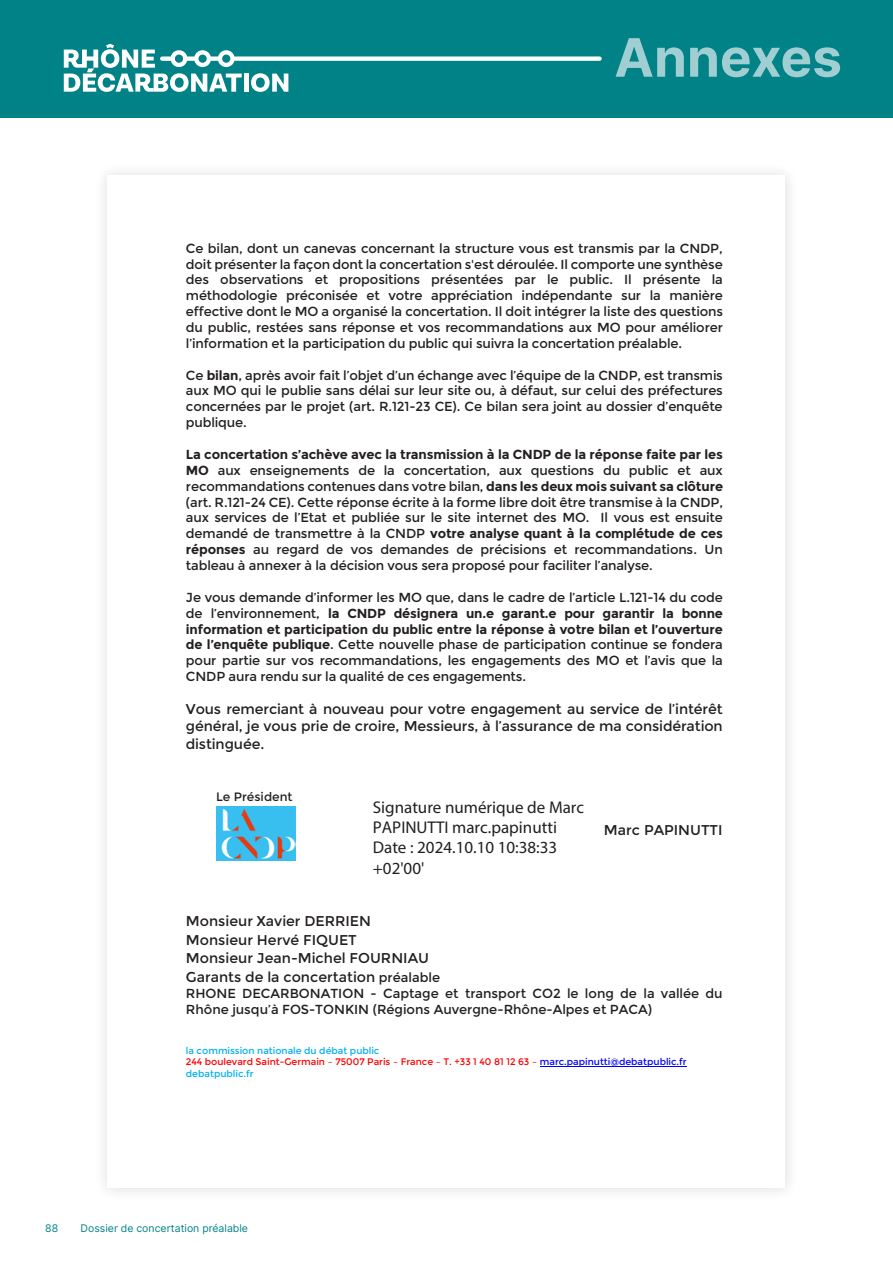
<style>
.page{position:relative;width:893px;height:1263px;background:#fff}
.page>*{position:absolute;margin:0;border:0;box-sizing:border-box;transform-origin:0 0}
.t1{font:700 52.95px "Inter";color:#a1ced2}
.t2{font:16.95px/20.4px "Myriad Pro";color:#231f20}
.t3{font:14.25px/18.8px "Montserrat";color:#231f20;text-align:justify}
.t4{font:13.05px/15.9px "Montserrat";letter-spacing:-.01em;color:#231f20;text-align:justify}
.t5{font:12.15px "Montserrat";color:#231f20}
.t6{font:10.5px "Inter";color:#008287}
.t7{font:9.45px/11.6px "Montserrat";letter-spacing:-.005em;color:#f00}
.s1{font-weight:700}
.s2{font-size:13.05px}
.s3{color:#00b0f0}
.s4{color:#00f}
</style>
<div class="page">
<div style="left:0;top:0;width:893px;height:118px;background:#008287"></div>
<svg style="left:64px;top:44px;width:538px;height:48px"></svg>
<div style="left:94px;top:162px;width:704px;height:1039px;background:#f8f8f8"></div>
<div style="left:108px;top:175px;width:677px;height:1013px;background:#fff"></div>
<hr style="left:540px;top:1066px;width:147px;height:1px;background:#00f">
<img style="left:216px;top:806px;width:80px;height:55px">
<h1 class="t1" style="left:614px;top:19px;width:229px">Annexes</h1>
<p class="t4" style="left:186px;top:240px;width:539px">Ce bilan, dont un canevas concernant la structure vous est transmis par la CNDP, doit présenter la façon dont la concertation s'est déroulée. Il comporte une synthèse des observations et propositions présentées par le public. Il présente la méthodologie préconisée et votre appréciation indépendante sur la manière effective dont le MO a organisé la concertation. Il doit intégrer la liste des questions du public, restées sans réponse et vos recommandations aux MO pour améliorer l’information et la participation du public qui suivra la concertation préalable.</p>
<p class="t4" style="left:186px;top:367px;width:538px">Ce <span class="s1">bilan</span>, après avoir fait l’objet d’un échange avec l’équipe de la CNDP, est transmis aux MO qui le publie sans délai sur leur site ou, à défaut, sur celui des préfectures concernées par le projet (art. R.121-23 CE). Ce bilan sera joint au dossier d’enquête publique.</p>
<p class="t4" style="left:186px;top:447px;width:539px"><span class="s1">La concertation s’achève avec la transmission à la CNDP de la réponse faite par les MO</span> aux enseignements de la concertation, aux questions du public et aux recommandations contenues dans votre bilan, <span class="s1">dans les deux mois suivant sa clôture </span>(art. R.121-24 CE). Cette réponse écrite à la forme libre doit être transmise à la CNDP, aux services de l’Etat et publiée sur le site internet des MO. Il vous est ensuite demandé de transmettre à la CNDP <span class="s1">votre analyse quant à la complétude de ces réponses</span> au regard de vos demandes de précisions et recommandations. Un tableau à annexer à la décision vous sera proposé pour faciliter l’analyse.</p>
<p class="t4" style="left:186px;top:589px;width:538px">Je vous demande d’informer les MO que, dans le cadre de l’article L.121-14 du code de l’environnement, <span class="s1">la CNDP désignera un.e garant.e pour garantir la bonne information et participation du public entre la réponse à votre bilan et l’ouverture de l’enquête publique</span>. Cette nouvelle phase de participation continue se fondera pour partie sur vos recommandations, les engagements des MO et l’avis que la CNDP aura rendu sur la qualité de ces engagements.</p>
<p class="t3" style="left:186px;top:701px;width:538px;line-height:17.2px">Vous remerciant à nouveau pour votre engagement au service de l’intérêt général, je vous prie de croire, Messieurs, à l’assurance de ma considération distinguée.</p>
<p class="t5" style="left:216px;top:789px;width:78px">Le Président</p>
<p class="t2" style="left:373px;top:796px;width:213px">Signature numérique de Marc<br>PAPINUTTI marc.papinutti<br>Date : 2024.10.10 10:38:33 +02'00'</p>
<p class="t3" style="left:604px;top:821px;width:120px">Marc PAPINUTTI</p>
<p class="t3" style="left:186px;top:912px;width:256px;text-align:left">Monsieur Xavier DERRIEN<br>Monsieur Hervé FIQUET<br>Monsieur Jean-Michel FOURNIAU<br>Garants de la concertation <span class="s2">préalable</span></p>
<p class="t4" style="left:186px;top:986px;width:538px">RHONE DECARBONATION - Captage et transport CO2 le long de la vallée du<br>Rhône jusqu’à FOS-TONKIN (Régions Auvergne-Rhône-Alpes et PACA)</p>
<p class="t7" style="left:186px;top:1045px;width:502px"><span class="s3">la commission nationale du débat public<br></span>244 boulevard Saint-Germain – 75007 Paris – France – T. +33 1 40 81 12 63 – <span class="s4">marc.papinutti@debatpublic.fr </span><span class="s3">debatpublic.fr</span></p>
<p class="t6" style="left:45px;top:1221px;width:14px">88</p>
<p class="t6" style="left:81px;top:1221px;width:169px">Dossier de concertation préalable</p>
</div>
